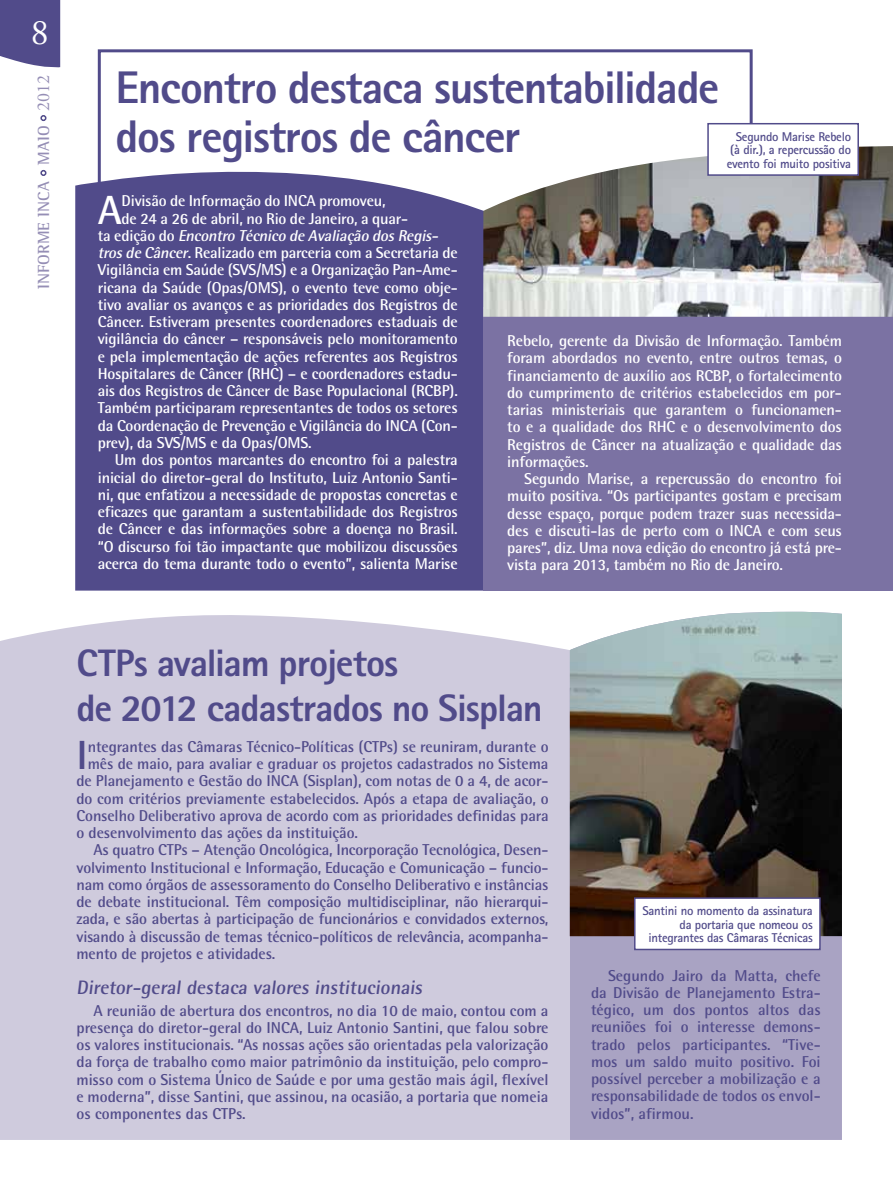
<style>
.page{position:relative;width:893px;height:1191px;background:#fff}
.page>*{position:absolute;margin:0;border:0;box-sizing:border-box;transform-origin:0 0}
.t1{font:800 45.75px/49.5px "Rotis Sans Serif";letter-spacing:-.03em;color:#514b8a}
.t2{font:700 40.8px "Rotis Semi Sans";color:#fff}
.t3{font:700 40.8px "Rotis Semi Sans";color:#514b8a}
.t4{font:800 38.25px/45px "Rotis Sans Serif";letter-spacing:-.025em;color:#514b8a}
.t5{font:36px "Adobe Garamond Pro";color:#fff}
.t6{font:700 19.5px "Rotis Semi Sans";color:#514b8a}
.t7{font:700 16.5px "Rotis Semi Serif";letter-spacing:-.005em;color:#958eb5}
.t8{font:700 15.75px/17.2px "Rotis Semi Sans";letter-spacing:-.01em;color:#fff;text-align:justify}
.t9{font:700 15.75px/17.2px "Rotis Semi Sans";letter-spacing:-.01em;color:#514b8a;text-align:justify}
.t10{font:italic 700 15.75px "Rotis Semi Sans";color:#fff}
.t11{font:700 12.75px/13.5px "Rotis Sans Serif";letter-spacing:-.02em;color:#514b8a;text-align:justify}
.s1{font-family:"Adobe Garamond Pro";font-weight:400;font-size:18px}
.s2{font-style:normal}
.s3{font-style:italic}
</style>
<div class="page">
<div style="left:0;top:615px;width:570px;height:525px;background:#cfcbdd"></div>
<div style="left:570px;top:688px;width:272px;height:452px;background:#a9a3c3"></div>
<svg style="left:75px;top:149px;width:408px;height:441px;background:#5e5892"></svg>
<div style="left:98px;top:49px;width:655px;height:465px;border:3px solid #514b8a"></div>
<div style="left:483px;top:307px;width:410px;height:283px;background:#7b72a3"></div>
<img style="left:483px;top:146px;width:410px;height:171px">
<div style="left:708px;top:124px;width:150px;height:51px;background:#fff"></div>
<div style="left:707px;top:123px;width:152px;height:53px;border:2px solid #514b8a"></div>
<img style="left:570px;top:612px;width:272px;height:324px">
<div style="left:635px;top:898px;width:185px;height:51px;background:#fff"></div>
<div style="left:634px;top:897px;width:187px;height:53px;border:2px solid #514b8a"></div>
<svg style="left:0;top:0;width:60px;height:68px;background:#5c5791"></svg>
<svg style="left:40px;top:170px;width:6px;height:6px"></svg>
<svg style="left:40px;top:115px;width:6px;height:6px"></svg>
<h3 class="t5" style="left:31px;top:11px;width:19px">8</h3>
<p class="t7" style="left:34px;top:289px;width:216px;rotate:-90deg">INFORME INCA MAIO <span class="s1">2012</span></p>
<h1 class="t1" style="left:116px;top:62px;width:605px">Encontro destaca sustentabilidade dos registros de câncer</h1>
<p class="t11" style="left:727px;top:130px;width:126px;text-indent:9px">Segundo Marise Rebelo (à dir.), a repercussão do evento foi muito positiva</p>
<h2 class="t2" style="left:98px;top:185px;width:26px">A</h2>
<p class="t8" style="left:122px;top:192px;width:266px">Divisão de Informação do INCA promoveu,</p>
<p class="t8" style="left:122px;top:209px;width:288px">de 24 a 26 de abril, no Rio de Janeiro, a quar-</p>
<p class="t10" style="left:98px;top:226px;width:345px"><span class="s2">t a e d i ç ã o d o</span> Encontro Técnico de Avaliação dosRegis-</p>
<p class="t8" style="left:98px;top:244px;width:361px"><span class="s3">trosde Câncer</span>. Realizado em parceria com a Secretaria de</p>
<p class="t8" style="left:98px;top:261px;width:361px">Vigilância em Saúde (SVS/MS) e a Organização Pan-Ame-</p>
<p class="t8" style="left:98px;top:278px;width:361px">ricana da Saúde (Opas/OMS), o evento teve como obje-</p>
<p class="t8" style="left:98px;top:296px;width:361px">tivo avaliar os avanços e as prioridades dos Registros de</p>
<p class="t8" style="left:98px;top:313px;width:361px">Câncer. Estiveram presentes coordenadores estaduais de</p>
<p class="t8" style="left:98px;top:330px;width:361px">vigilância do câncer – responsáveis pelo monitoramento</p>
<p class="t8" style="left:98px;top:347px;width:362px">e pela implementação de ações referentes aos Registros</p>
<p class="t8" style="left:98px;top:365px;width:362px">Hospitalares de Câncer (RHC) – e coordenadores estadu-</p>
<p class="t8" style="left:98px;top:382px;width:362px">ais dos Registros de Câncer de Base Populacional (RCBP).</p>
<p class="t8" style="left:98px;top:399px;width:361px">Também participaram representantes de todos os setores</p>
<p class="t8" style="left:98px;top:416px;width:361px">da Coordenação de Prevenção e Vigilância do INCA (Con-</p>
<p class="t8" style="left:98px;top:434px;width:215px">prev), da SVS/MS e da Opas/OMS.</p>
<p class="t8" style="left:115px;top:451px;width:345px">Um dos pontos marcantes do encontro foi a palestra</p>
<p class="t8" style="left:98px;top:468px;width:361px">inicial do diretor-geral do Instituto, Luiz Antonio Santi-</p>
<p class="t8" style="left:98px;top:485px;width:362px">ni, que enfatizou a necessidade de propostas concretas e</p>
<p class="t8" style="left:98px;top:503px;width:361px">eficazes que garantam a sustentabilidade dos Registros</p>
<p class="t8" style="left:98px;top:520px;width:361px">de Câncer e das informações sobre a doença no Brasil.</p>
<p class="t8" style="left:98px;top:537px;width:361px">“O discurso foi tão impactante que mobilizou discussões</p>
<p class="t8" style="left:98px;top:554px;width:361px">acerca do tema durante todo o evento”, salienta Marise</p>
<p class="t8" style="left:507px;top:332px;width:336px">Rebelo, gerente da Divisão de Informação. Também foram abordados no evento, entre outros temas, o financiamento de auxílio aos RCBP, o fortalecimento do cumprimento de critérios estabelecidos em por&shy;tarias ministeriais que garantem o funcionamen&shy;to e a qualidade dos RHC e o desenvolvimento dos Registros de Câncer na atualização e qualidade das informações.</p>
<p class="t8" style="left:507px;top:470px;width:336px;text-indent:17px">Segundo Marise, a repercussão do encontro foi muito positiva. “Os participantes gostam e precisam desse espaço, porque podem trazer suas necessida&shy;des e discuti-las de perto com o INCA e com seus pares”, diz. Uma nova edição do encontro já está pre&shy;vista para 2013, também no Rio de Janeiro.</p>
<h3 class="t4" style="left:77px;top:640px;width:468px">CTPs avaliam projetos<br>de 2012 cadastrados no Sisplan</h3>
<h2 class="t3" style="left:77px;top:730px;width:13px">I</h2>
<p class="t9" style="left:88px;top:737px;width:462px">ntegrantes das Câmaras Técnico-Políticas (CTPs) se reuniram, durante o</p>
<p class="t9" style="left:88px;top:755px;width:462px">mês de maio, para avaliar e graduar os projetos cadastrados no Sistema</p>
<p class="t9" style="left:77px;top:772px;width:473px">de Planejamento e Gestão do INCA (Sisplan), com notas de 0 a 4, de acor-</p>
<p class="t9" style="left:77px;top:789px;width:474px">do com critérios previamente estabelecidos. Após a etapa de avaliação, o</p>
<p class="t9" style="left:77px;top:806px;width:474px">Conselho Deliberativo aprova de acordo com as prioridades definidas para</p>
<p class="t9" style="left:77px;top:824px;width:283px">o desenvolvimento das ações da instituição.</p>
<p class="t9" style="left:94px;top:841px;width:456px">As quatro CTPs – Atenção Oncológica, Incorporação Tecnológica, Desen-</p>
<p class="t9" style="left:77px;top:858px;width:473px">volvimento Institucional e Informação, Educação e Comunicação – funcio-</p>
<p class="t9" style="left:77px;top:875px;width:473px">nam como órgãos de assessoramento do Conselho Deliberativo e instâncias</p>
<p class="t9" style="left:77px;top:893px;width:474px">de debate institucional. Têm composição multidisciplinar, não hierarqui-</p>
<p class="t9" style="left:77px;top:910px;width:473px">zada, e são abertas à participação de funcionários e convidados externos,</p>
<p class="t9" style="left:77px;top:927px;width:473px">visando à discussão de temas técnico-políticos de relevância, acompanha-</p>
<p class="t9" style="left:77px;top:944px;width:200px">mento de projetos e atividades.</p>
<p class="t6" style="left:77px;top:975px;width:350px">Diretor-geral destaca valores institucionais</p>
<p class="t9" style="left:77px;top:1001px;width:473px;text-indent:17px">A reunião de abertura dos encontros, no dia 10 de maio, contou com a presença do diretor-geral do INCA, Luiz Antonio Santini, que falou sobre os valores institucionais. “As nossas ações são orientadas pela valorização da força de trabalho como maior patrimônio da instituição, pelo compro&shy;misso com o Sistema Único de Saúde e por uma gestão mais ágil, flexível e moderna”, disse Santini, que assinou, na ocasião, a portaria que nomeia os componentes das CTPs.</p>
<p class="t11" style="left:642px;top:904px;width:172px;text-align:right">Santini no momento da assinatura da portaria que nomeou os integrantes das Câmaras Técnicas</p>
<p class="t9" style="left:591px;top:966px;width:231px;text-indent:17px">Segundo Jairo da Matta, chefe da Divisão de Planejamento Estra&shy;tégico, um dos pontos altos das reuniões foi o interesse demons&shy;trado pelos participantes. “Tive&shy;mos um saldo muito positivo. Foi possível perceber a mobilização e a responsabilidade de todos os envol&shy;vidos”, afirmou.</p>
</div>
